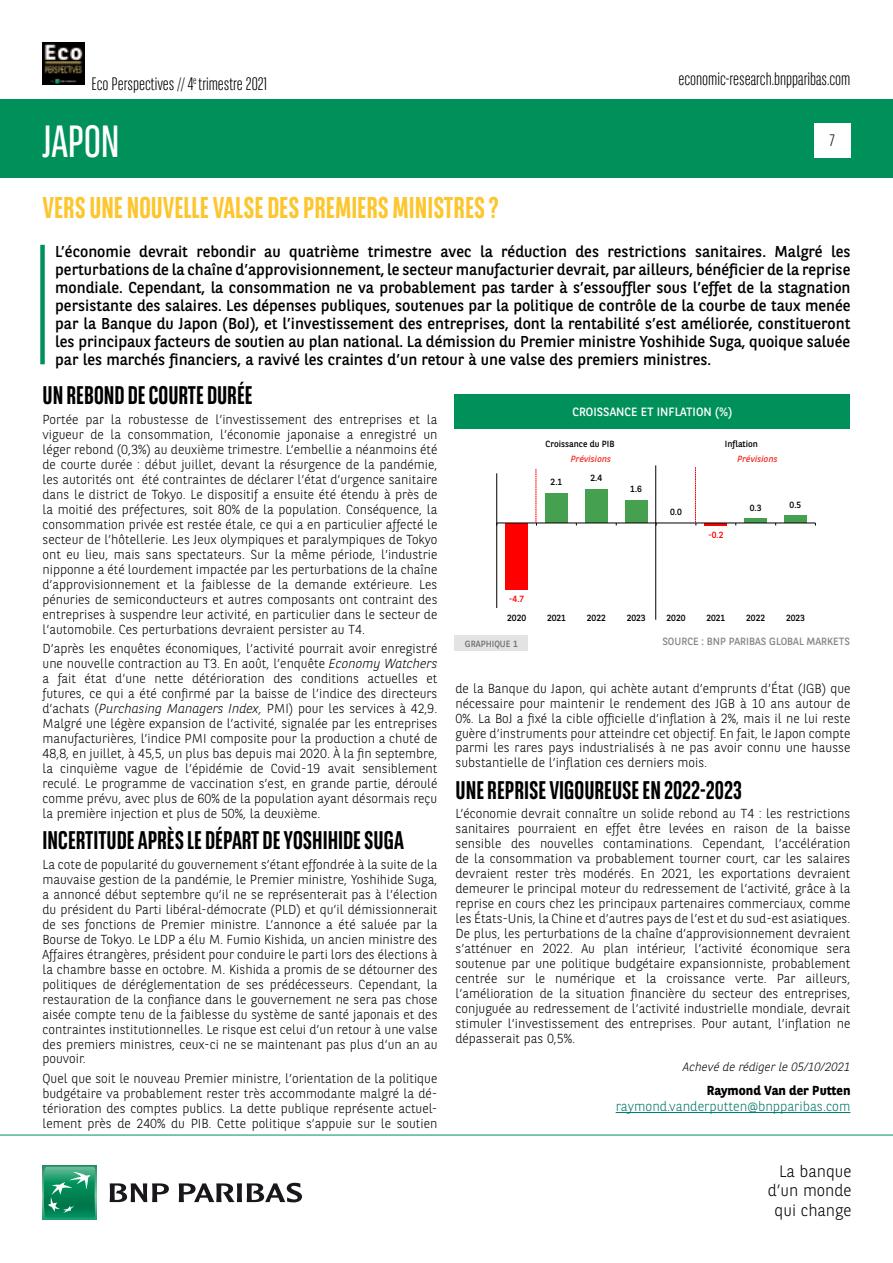
<style>
.page{position:relative;width:893px;height:1263px;background:#fff}
.page>*{position:absolute;margin:0;border:0;box-sizing:border-box;transform-origin:0 0}
.t1{font:45px "BNPP Sans Condensed";color:#fff}
.t2{font:700 30px "BNPP Sans Condensed";color:#fdc62e}
.t3{font:700 25.5px "BNPP Sans Condensed";color:#000}
.t4{font:300 18px "BNPP Sans Condensed";color:#000}
.t5{font:300 16.5px/19.8px "BNPP Sans";color:#000;text-align:right}
.t6{font:300 16.5px "BNPP Sans Condensed";color:#000}
.t7{font:15.75px/18px "BNPP Sans";color:#000;text-align:justify}
.t8{font:300 13.5px "BNPP Sans";color:#00796c}
.t9{font:300 13.05px/15px "BNPP Sans";color:#000;text-align:justify}
.t10{font:700 13.05px "BNPP Sans";color:#000}
.t11{font:italic 300 12px "BNPP Sans";color:#000}
.t12{font:12px "BNPP Sans";color:#fff}
.t13{font:10.5px "BNPP Sans";color:#878787}
.t14{font:9px "BNPP Sans";color:#000}
.t15{font:italic 9px "BNPP Sans";letter-spacing:.005em;color:#ee2d26}
.t16{font:9px "BNPP Sans";color:#706f6f}
.t17{font:9px "BNPP Sans";color:#f00}
.s1{font-style:italic}
</style>
<div class="page">
<img style="left:43px;top:43px;width:42px;height:42px">
<div style="left:1px;top:99px;width:892px;height:78px;background:#00915b"></div>
<svg style="left:43px;top:1166px;width:53px;height:53px"></svg>
<svg style="left:44px;top:1167px;width:51px;height:51px;background:#26996e"></svg>
<svg style="left:110px;top:1183px;width:59px;height:19px"></svg>
<svg style="left:179px;top:1183px;width:123px;height:19px"></svg>
<hr style="left:0;top:1135px;width:893px;height:1px;background:#00915b">
<div style="left:814px;top:123px;width:36px;height:34px;background:#fff"></div>
<div style="left:40px;top:245px;width:5px;height:119px;background:#00915b"></div>
<hr style="left:616px;top:1112px;width:234px;height:1px;background:#00796c">
<div style="left:506px;top:523px;width:22px;height:66px;background:#f00"></div>
<div style="left:545px;top:493px;width:22px;height:30px;background:#45a150"></div>
<div style="left:585px;top:489px;width:22px;height:34px;background:#45a150"></div>
<div style="left:625px;top:500px;width:22px;height:23px;background:#45a150"></div>
<hr style="left:705px;top:523px;width:22px;height:3px;background:#f00">
<svg style="left:745px;top:519px;width:22px;height:4px"></svg>
<div style="left:784px;top:516px;width:23px;height:7px;background:#45a150"></div>
<hr style="left:496px;top:473px;width:1px;height:135px;background:#000">
<hr style="left:497px;top:523px;width:318px;height:1px;background:#000">
<svg style="left:536px;top:469px;width:1px;height:56px"></svg>
<svg style="left:695px;top:467px;width:2px;height:58px"></svg>
<hr style="left:655px;top:465px;width:1px;height:155px;background:#000">
<div style="left:455px;top:394px;width:395px;height:34px;background:#00915b"></div>
<div style="left:455px;top:635px;width:73px;height:16px;background:#e3e3e3"></div>
<h3 class="t4" style="left:91px;top:73px;width:177px">Eco Perspectives // 4<sup>e</sup> trimestre 2021</h3>
<h1 class="t1" style="left:43px;top:113px;width:79px">JAPON</h1>
<h2 class="t2" style="left:43px;top:190px;width:458px">VERS UNE NOUVELLE VALSE DES PREMIERS MINISTRES ?</h2>
<h3 class="t4" style="left:678px;top:67px;width:174px">economic-research.bnpparibas.com</h3>
<p class="t6" style="left:830px;top:130px;width:6px">7</p>
<p class="t7" style="left:55px;top:242px;width:797px">L’économie devrait rebondir au quatrième trimestre avec la réduction des restrictions sanitaires. Malgré les perturbations de la chaîne d’approvisionnement, le secteur manufacturier devrait, par ailleurs, bénéficier de la reprise mondiale. Cependant, la consommation ne va probablement pas tarder à s’essouffler sous l’effet de la stagnation persistante des salaires. Les dépenses publiques, soutenues par la politique de contrôle de la courbe de taux menée par la Banque du Japon (BoJ), et l’investissement des entreprises, dont la rentabilité s’est améliorée, constitueront les principaux facteurs de soutien au plan national. La démission du Premier ministre Yoshihide Suga, quoique saluée par les marchés financiers, a ravivé les craintes d’un retour à une valse des premiers ministres.</p>
<h3 class="t3" style="left:43px;top:381px;width:212px">UN REBOND DE COURTE DURÉE</h3>
<p class="t9" style="left:43px;top:411px;width:396px">Portée par la robustesse de l’investissement des entreprises et la vigueur de la consommation, l’économie japonaise a enregistré un léger rebond (0,3%) au deuxième trimestre. L’embellie a néanmoins été de courte durée : début juillet, devant la résurgence de la pandémie, les autorités ont été contraintes de déclarer l’état d’urgence sanitaire dans le district de Tokyo. Le dispositif a ensuite été étendu à près de la moitié des préfectures, soit 80% de la population. Conséquence, la consommation privée est restée étale, ce qui a en particulier affecté le secteur de l’hôtellerie. Les Jeux olympiques et paralympiques de Tokyo ont eu lieu, mais sans spectateurs. Sur la même période, l’industrie nipponne a été lourdement impactée par les perturbations de la chaîne d’approvisionnement et la faiblesse de la demande extérieure. Les pénuries de semiconducteurs et autres composants ont contraint des entreprises à suspendre leur activité, en particulier dans le secteur de l’automobile. Ces perturbations devraient persister au T4.</p>
<p class="t9" style="left:43px;top:640px;width:396px">D’après les enquêtes économiques, l’activité pourrait avoir enregistré une nouvelle contraction au T3. En août, l’enquête <span class="s1">Economy Watchers </span>a fait état d’une nette détérioration des conditions actuelles et futures, ce qui a été confirmé par la baisse de l’indice des directeurs d’achats (<span class="s1">Purchasing Managers Index,</span> PMI) pour les services à 42,9.<br>Malgré une légère expansion de l’activité, signalée par les entreprises manufacturières, l’indice PMI composite pour la production a chuté de 48,8, en juillet, à 45,5, un plus bas depuis mai 2020. À la fin septembre, la cinquième vague de l’épidémie de Covid-19 avait sensiblement reculé. Le programme de vaccination s’est, en grande partie, déroulé comme prévu, avec plus de 60% de la population ayant désormais reçu la première injection et plus de 50%, la deuxième.</p>
<h3 class="t3" style="left:43px;top:825px;width:363px">INCERTITUDE APRÈS LE DÉPART DE YOSHIHIDE SUGA</h3>
<p class="t9" style="left:43px;top:856px;width:396px">La cote de popularité du gouvernement s’étant effondrée à la suite de la mauvaise gestion de la pandémie, le Premier ministre, Yoshihide Suga, a annoncé début septembre qu’il ne se représenterait pas à l’élection du président du Parti libéral-démocrate (PLD) et qu’il démissionnerait de ses fonctions de Premier ministre. L’annonce a été saluée par la Bourse de Tokyo. Le LDP a élu M. Fumio Kishida, un ancien ministre des Affaires étrangères, président pour conduire le parti lors des élections à la chambre basse en octobre. M. Kishida a promis de se détourner des politiques de déréglementation de ses prédécesseurs. Cependant, la restauration de la confiance dans le gouvernement ne sera pas chose aisée compte tenu de la faiblesse du système de santé japonais et des contraintes institutionnelles. Le risque est celui d’un retour à une valse des premiers ministres, ceux-ci ne se maintenant pas plus d’un an au pouvoir.</p>
<p class="t9" style="left:43px;top:1070px;width:396px">Quel que soit le nouveau Premier ministre, l’orientation de la politique budgétaire va probablement rester très accommodante malgré la dé&shy;térioration des comptes publics. La dette publique représente actuel&shy;lement près de 240% du PIB. Cette politique s’appuie sur le soutien</p>
<p class="t12" style="left:572px;top:404px;width:161px">CROISSANCE ET INFLATION (%)</p>
<p class="t14" style="left:545px;top:437px;width:71px">Croissance du PIB</p>
<p class="t14" style="left:725px;top:438px;width:35px">Inflation</p>
<p class="t15" style="left:571px;top:453px;width:42px">Prévisions</p>
<p class="t15" style="left:737px;top:453px;width:42px">Prévisions</p>
<p class="t14" style="left:590px;top:471px;width:13px">2.4</p>
<p class="t14" style="left:550px;top:476px;width:13px">2.1</p>
<p class="t14" style="left:630px;top:483px;width:13px">1.6</p>
<p class="t14" style="left:750px;top:501px;width:13px">0.3</p>
<p class="t14" style="left:790px;top:498px;width:13px">0.5</p>
<p class="t14" style="left:670px;top:505px;width:13px">0.0</p>
<p class="t17" style="left:708px;top:529px;width:17px">-0.2</p>
<p class="t17" style="left:509px;top:593px;width:17px">-4.7</p>
<p class="t14" style="left:507px;top:611px;width:20px">2020</p>
<p class="t14" style="left:547px;top:611px;width:20px">2021</p>
<p class="t14" style="left:587px;top:611px;width:20px">2022</p>
<p class="t14" style="left:627px;top:611px;width:20px">2023</p>
<p class="t14" style="left:666px;top:611px;width:20px">2020</p>
<p class="t14" style="left:706px;top:611px;width:20px">2021</p>
<p class="t14" style="left:746px;top:611px;width:20px">2022</p>
<p class="t14" style="left:786px;top:611px;width:20px">2023</p>
<p class="t16" style="left:465px;top:637px;width:54px">GRAPHIQUE 1</p>
<p class="t13" style="left:662px;top:634px;width:189px">SOURCE : BNP PARIBAS GLOBAL MARKETS</p>
<p class="t9" style="left:455px;top:680px;width:397px">de la Banque du Japon, qui achète autant d’emprunts d’État (JGB) que nécessaire pour maintenir le rendement des JGB à 10 ans autour de 0%. La BoJ a fixé la cible officielle d’inflation à 2%, mais il ne lui reste guère d’instruments pour atteindre cet objectif. En fait, le Japon compte parmi les rares pays industrialisés à ne pas avoir connu une hausse substantielle de l’inflation ces derniers mois.</p>
<h3 class="t3" style="left:455px;top:775px;width:288px">UNE REPRISE VIGOUREUSE EN 2022-2023</h3>
<p class="t9" style="left:455px;top:805px;width:396px">L’économie devrait connaître un solide rebond au T4 : les restrictions sanitaires pourraient en effet être levées en raison de la baisse sensible des nouvelles contaminations. Cependant, l’accélération de la consommation va probablement tourner court, car les salaires devraient rester très modérés. En 2021, les exportations devraient demeurer le principal moteur du redressement de l’activité, grâce à la reprise en cours chez les principaux partenaires commerciaux, comme les États-Unis, la Chine et d’autres pays de l’est et du sud-est asiatiques.<br>De plus, les perturbations de la chaîne d’approvisionnement devraient s’atténuer en 2022. Au plan intérieur, l’activité économique sera soutenue par une politique budgétaire expansionniste, probablement centrée sur le numérique et la croissance verte. Par ailleurs, l’amélioration de la situation financière du secteur des entreprises, conjuguée au redressement de l’activité industrielle mondiale, devrait stimuler l’investissement des entreprises. Pour autant, l’inflation ne dépasserait pas 0,5%.</p>
<p class="t11" style="left:683px;top:1058px;width:169px">Achevé de rédiger le 05/10/2021</p>
<p class="t10" style="left:707px;top:1081px;width:145px">Raymond Van der Putten</p>
<p class="t8" style="left:616px;top:1097px;width:236px">raymond.vanderputten@bnpparibas.com</p>
<p class="t5" style="left:768px;top:1160px;width:85px">La banque d’un monde qui change</p>
</div>
